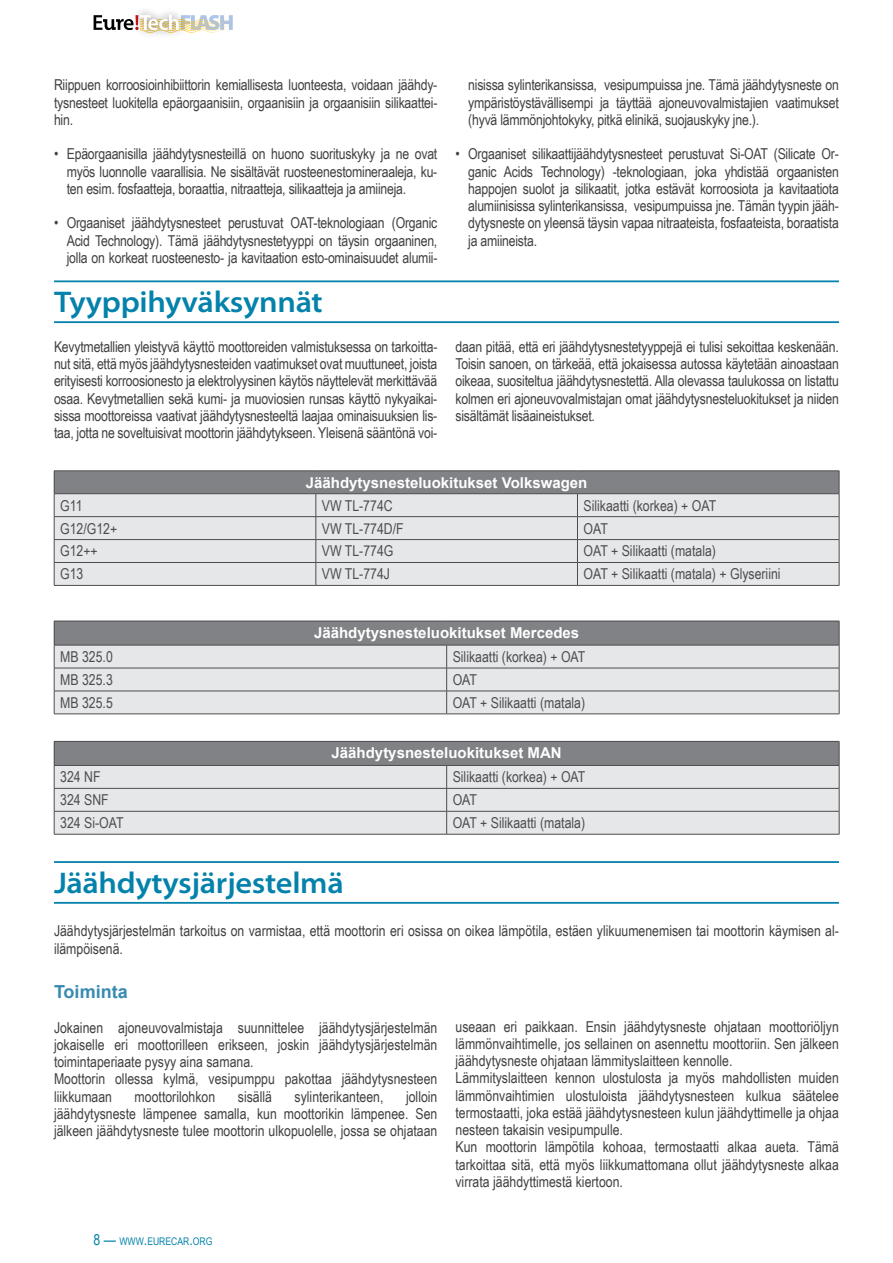
<style>
.page{position:relative;width:893px;height:1263px;background:#fff}
.page>*{position:absolute;margin:0;border:0;box-sizing:border-box;transform-origin:0 0}
.t1{font:600 semi-expanded 30px "Myriad Pro";letter-spacing:-.01em;color:#0482ab}
.t2{font:700 18px "Arial";color:#398ab1}
.t3{font:15px/17.2px "Arial Narrow";color:#414042;text-align:justify}
.t4{font:15px "Arial Narrow";color:#4d4d4f}
.t5{font:700 15px "Arial";color:#fff}
.t6{font:10.5px "Arial Narrow";color:#0482ab}
.s1{font-size:15px}
</style>
<div class="page">
<svg style="left:94px;top:14px;width:139px;height:19px"></svg>
<hr style="left:54px;top:280px;width:785px;height:2px;background:#0482ab">
<hr style="left:54px;top:321px;width:785px;height:2px;background:#0482ab">
<div style="left:54px;top:471px;width:785px;height:23px;background:#808285"></div>
<div style="left:55px;top:494px;width:784px;height:91px;background:#e6e7e8"></div>
<hr style="left:54px;top:470px;width:262px;height:1px;background:#4d4d4f">
<hr style="left:316px;top:470px;width:261px;height:1px;background:#4d4d4f">
<hr style="left:577px;top:470px;width:262px;height:1px;background:#4d4d4f">
<hr style="left:54px;top:493px;width:262px;height:1px;background:#4d4d4f">
<hr style="left:316px;top:493px;width:261px;height:1px;background:#4d4d4f">
<hr style="left:577px;top:493px;width:262px;height:1px;background:#4d4d4f">
<hr style="left:54px;top:516px;width:262px;height:1px;background:#4d4d4f">
<hr style="left:316px;top:516px;width:261px;height:1px;background:#4d4d4f">
<hr style="left:577px;top:516px;width:262px;height:1px;background:#4d4d4f">
<hr style="left:54px;top:539px;width:262px;height:1px;background:#4d4d4f">
<hr style="left:316px;top:539px;width:261px;height:1px;background:#4d4d4f">
<hr style="left:577px;top:539px;width:262px;height:1px;background:#4d4d4f">
<hr style="left:54px;top:562px;width:262px;height:1px;background:#4d4d4f">
<svg style="left:54px;top:471px;width:1px;height:114px"></svg>
<hr style="left:316px;top:562px;width:261px;height:1px;background:#4d4d4f">
<svg style="left:316px;top:494px;width:1px;height:91px"></svg>
<hr style="left:577px;top:562px;width:262px;height:1px;background:#4d4d4f">
<svg style="left:577px;top:494px;width:1px;height:91px"></svg>
<svg style="left:839px;top:471px;width:1px;height:114px"></svg>
<hr style="left:54px;top:585px;width:262px;height:1px;background:#4d4d4f">
<hr style="left:316px;top:585px;width:261px;height:1px;background:#4d4d4f">
<hr style="left:577px;top:585px;width:262px;height:1px;background:#4d4d4f">
<div style="left:54px;top:621px;width:785px;height:24px;background:#808285"></div>
<div style="left:55px;top:646px;width:784px;height:68px;background:#e6e7e8"></div>
<hr style="left:54px;top:621px;width:393px;height:1px;background:#4d4d4f">
<hr style="left:447px;top:621px;width:392px;height:1px;background:#4d4d4f">
<hr style="left:54px;top:645px;width:393px;height:1px;background:#4d4d4f">
<hr style="left:447px;top:645px;width:392px;height:1px;background:#4d4d4f">
<hr style="left:54px;top:668px;width:393px;height:1px;background:#4d4d4f">
<hr style="left:447px;top:668px;width:392px;height:1px;background:#4d4d4f">
<hr style="left:54px;top:691px;width:393px;height:1px;background:#4d4d4f">
<svg style="left:54px;top:621px;width:1px;height:93px"></svg>
<hr style="left:447px;top:691px;width:392px;height:1px;background:#4d4d4f">
<svg style="left:446px;top:645px;width:1px;height:69px"></svg>
<svg style="left:839px;top:621px;width:1px;height:93px"></svg>
<hr style="left:54px;top:714px;width:393px;height:1px;background:#4d4d4f">
<hr style="left:447px;top:714px;width:392px;height:1px;background:#4d4d4f">
<div style="left:54px;top:741px;width:785px;height:24px;background:#808285"></div>
<div style="left:55px;top:766px;width:784px;height:68px;background:#e6e7e8"></div>
<hr style="left:54px;top:741px;width:393px;height:1px;background:#4d4d4f">
<hr style="left:447px;top:741px;width:392px;height:1px;background:#4d4d4f">
<hr style="left:54px;top:765px;width:393px;height:1px;background:#4d4d4f">
<hr style="left:447px;top:765px;width:392px;height:1px;background:#4d4d4f">
<hr style="left:54px;top:788px;width:393px;height:1px;background:#4d4d4f">
<hr style="left:447px;top:788px;width:392px;height:1px;background:#4d4d4f">
<hr style="left:54px;top:811px;width:393px;height:1px;background:#4d4d4f">
<svg style="left:54px;top:742px;width:1px;height:92px"></svg>
<hr style="left:447px;top:811px;width:392px;height:1px;background:#4d4d4f">
<svg style="left:446px;top:766px;width:1px;height:68px"></svg>
<svg style="left:839px;top:741px;width:1px;height:93px"></svg>
<hr style="left:54px;top:834px;width:393px;height:1px;background:#4d4d4f">
<hr style="left:447px;top:834px;width:392px;height:1px;background:#4d4d4f">
<hr style="left:54px;top:861px;width:785px;height:2px;background:#0482ab">
<hr style="left:54px;top:902px;width:785px;height:2px;background:#0482ab">
<p class="t3" style="left:54px;top:76px;width:385px">Riippuen korroosioinhibiittorin kemiallisesta luonteesta, voidaan jäähdy&shy;tysnesteet luokitella epäorgaanisiin, orgaanisiin ja orgaanisiin silikaattei&shy;hin.</p>
<p class="t3" style="left:67px;top:145px;width:372px;text-indent:-13px">• Epäorgaanisilla jäähdytysnesteillä on huono suorituskyky ja ne ovat myös luonnolle vaarallisia. Ne sisältävät ruosteenestomineraaleja, ku&shy;ten esim. fosfaatteja, boraattia, nitraatteja, silikaatteja ja amiineja.</p>
<p class="t3" style="left:67px;top:214px;width:372px;text-indent:-13px">• Orgaaniset jäähdytysnesteet perustuvat OAT-teknologiaan (Organic Acid Technology). Tämä jäähdytysnestetyyppi on täysin orgaaninen, jolla on korkeat ruosteenesto- ja kavitaation esto-ominaisuudet alumii-</p>
<h1 class="t1" style="left:54px;top:285px;width:270px">Tyyppihyväksynnät</h1>
<p class="t3" style="left:468px;top:76px;width:372px">nisissa sylinterikansissa, vesipumpuissa jne. Tämä jäähdytysneste on ympäristöystävällisempi ja täyttää ajoneuvovalmistajien vaatimukset (hyvä lämmönjohtokyky, pitkä elinikä, suojauskyky jne.).</p>
<p class="t3" style="left:468px;top:145px;width:372px;text-indent:-13px">• Orgaaniset silikaattijäähdytysnesteet perustuvat Si-OAT (Silicate Or&shy;ganic Acids Technology) -teknologiaan, joka yhdistää orgaanisten happojen suolot ja silikaatit, jotka estävät korroosiota ja kavitaatiota alumiinisissa sylinterikansissa, vesipumpuissa jne. Tämän tyypin jääh&shy;dytysneste on yleensä täysin vapaa nitraateista, fosfaateista, boraatista ja amiineista.</p>
<p class="t3" style="left:54px;top:337px;width:385px">Kevytmetallien yleistyvä käyttö moottoreiden valmistuksessa on tarkoitta&shy;nut sitä, että myös jäähdytysnesteiden vaatimukset ovat muuttuneet, joista erityisesti korroosionesto ja elektrolyysinen käytös näyttelevät merkittävää osaa. Kevytmetallien sekä kumi- ja muoviosien runsas käyttö nykyaikai&shy;sissa moottoreissa vaativat jäähdytysnesteeltä laajaa ominaisuuksien lis&shy;taa, jotta ne soveltuisivat moottorin jäähdytykseen. Yleisenä sääntönä voi-</p>
<p class="t3" style="left:455px;top:337px;width:385px">daan pitää, että eri jäähdytysnestetyyppejä ei tulisi sekoittaa keskenään.<br>Toisin sanoen, on tärkeää, että jokaisessa autossa käytetään ainoastaan oikeaa, suositeltua jäähdytysnestettä. Alla olevassa taulukossa on listattu kolmen eri ajoneuvovalmistajan omat jäähdytysnesteluokitukset ja niiden sisältämät lisäaineistukset.</p>
<p class="t5" style="left:306px;top:473px;width:283px">Jäähdytysnesteluokitukset Volkswagen</p>
<p class="t4" style="left:60px;top:494px;width:24px">G11</p>
<p class="t4" style="left:322px;top:494px;width:72px">VW TL-774C</p>
<p class="t4" style="left:583px;top:494px;width:134px">Silikaatti (korkea) + OAT</p>
<p class="t4" style="left:60px;top:517px;width:59px">G12/G12+</p>
<p class="t4" style="left:322px;top:517px;width:83px">VW TL-774D/F</p>
<p class="t4" style="left:583px;top:517px;width:26px">OAT</p>
<p class="t4" style="left:60px;top:540px;width:39px">G12++</p>
<p class="t4" style="left:322px;top:540px;width:73px">VW TL-774G</p>
<p class="t4" style="left:583px;top:540px;width:134px">OAT + Silikaatti (matala)</p>
<p class="t4" style="left:60px;top:563px;width:25px">G13</p>
<p class="t4" style="left:322px;top:563px;width:70px">VW TL-774J</p>
<p class="t4" style="left:583px;top:563px;width:199px">OAT + Silikaatti (matala) + Glyseriini</p>
<p class="t5" style="left:314px;top:623px;width:267px">Jäähdytysnesteluokitukset Mercedes</p>
<p class="t4" style="left:60px;top:646px;width:54px">MB 325.0</p>
<p class="t4" style="left:453px;top:646px;width:134px">Silikaatti (korkea) + OAT</p>
<p class="t4" style="left:60px;top:669px;width:54px">MB 325.3</p>
<p class="t4" style="left:453px;top:669px;width:26px">OAT</p>
<p class="t4" style="left:60px;top:692px;width:54px">MB 325.5</p>
<p class="t4" style="left:453px;top:692px;width:134px">OAT + Silikaatti (matala)</p>
<p class="t5" style="left:332px;top:743px;width:232px">Jäähdytysnesteluokitukset MAN</p>
<p class="t4" style="left:60px;top:766px;width:42px">324 NF</p>
<p class="t4" style="left:453px;top:766px;width:134px">Silikaatti (korkea) + OAT</p>
<p class="t4" style="left:60px;top:789px;width:50px">324 SNF</p>
<p class="t4" style="left:453px;top:789px;width:26px">OAT</p>
<p class="t4" style="left:60px;top:812px;width:65px">324 Si-OAT</p>
<p class="t4" style="left:453px;top:812px;width:134px">OAT + Silikaatti (matala)</p>
<h1 class="t1" style="left:54px;top:866px;width:291px">Jäähdytysjärjestelmä</h1>
<p class="t3" style="left:54px;top:921px;width:786px;line-height:18px">Jäähdytysjärjestelmän tarkoitus on varmistaa, että moottorin eri osissa on oikea lämpötila, estäen ylikuumenemisen tai moottorin käymisen al&shy;ilämpöisenä.</p>
<p class="t2" style="left:54px;top:980px;width:75px">Toiminta</p>
<p class="t3" style="left:54px;top:1018px;width:385px;text-align:left">Jokainen ajoneuvovalmistaja suunnittelee jäähdytysjärjestelmän jokaiselle eri moottorilleen erikseen, joskin jäähdytysjärjestelmän toimintaperiaate pysyy aina samana.<br>Moottorin ollessa kylmä, vesipumppu pakottaa jäähdytysnesteen liikkumaan</p>
<p class="t3" style="left:455px;top:1017px;width:385px;text-align:left">useaan eri paikkaan. Ensin jäähdytysneste ohjataan moottoriöljyn lämmönvaihtimelle, jos sellainen on asennettu moottoriin. Sen jälkeen jäähdytysneste ohjataan lämmityslaitteen kennolle.<br>Lämmityslaitteen kennon ulostulosta ja myös mahdollisten muiden lämmönvaihtimien ulostuloista jäähdytysnesteen kulkua säätelee termostaatti, joka estää jäähdytysnesteen kulun jäähdyttimelle ja ohjaa nesteen takaisin vesipumpulle.<br>Kun moottorin lämpötila kohoaa, termostaatti alkaa aueta. Tämä tarkoittaa sitä, että myös liikkumattomana ollut jäähdytysneste alkaa virrata jäähdyttimestä kiertoon.</p>
<p class="t3" style="left:135px;top:1087px;width:82px">moottorilohkon</p>
<p class="t3" style="left:238px;top:1087px;width:36px">sisällä</p>
<p class="t3" style="left:295px;top:1087px;width:90px">sylinterikanteen,</p>
<p class="t3" style="left:54px;top:1087px;width:385px;text-indent:352px">jolloin jäähdytysneste lämpenee samalla, kun moottorikin lämpenee. Sen jälkeen jäähdytysneste tulee moottorin ulkopuolelle, jossa se ohjataan</p>
<p class="t6" style="left:94px;top:1233px;width:120px"><span class="s1">8 —</span> WWW<span class="s1">.</span>EURECAR<span class="s1">.</span>ORG</p>
</div>
